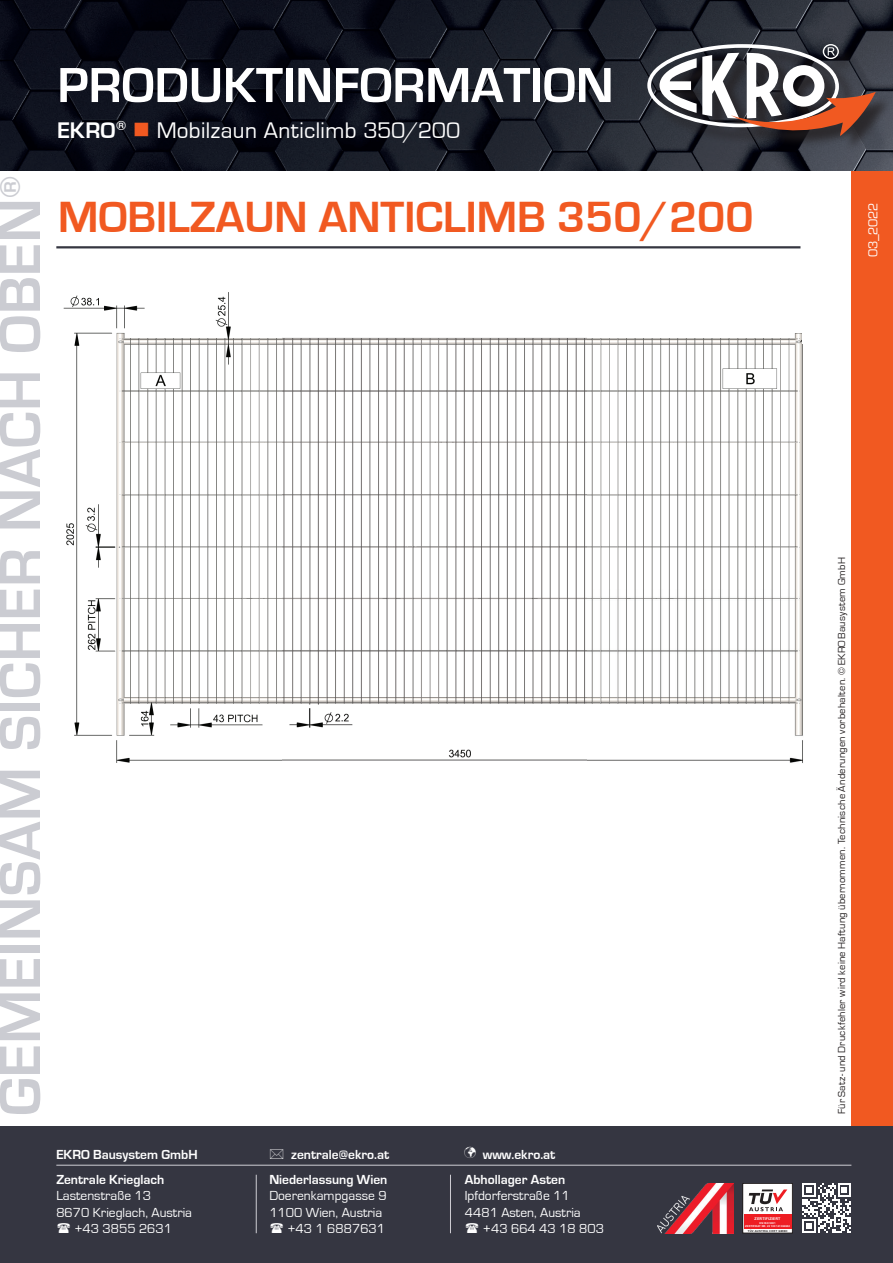
<style>
.page{position:relative;width:893px;height:1263px;background:#fff}
.page>*{position:absolute;margin:0;border:0;box-sizing:border-box;transform-origin:0 0}
.t1{font:700 60px "Eurostile";letter-spacing:.01em;color:#cbccd2}
.t2{font:700 51px "Eurostile";color:#fff}
.t3{font:700 45px "Eurostile";color:#f15921}
.t4{font:23.25px "Eurostile";letter-spacing:.015em;color:#fff}
.t5{font:13.5px "Eurostile";color:#fff}
.t6{font:700 13.5px "Eurostile";color:#fff}
.t7{font:10.5px "Eurostile";letter-spacing:.02em;color:#231f20}
.t8{font:700 3.75px "Arial";letter-spacing:.02em;color:#fff}
.t9{font:700 2.7px/3.4px "Arial";letter-spacing:.02em;color:#fff;text-align:center}
.t10{font:700 2.7px "Arial";letter-spacing:.08em;color:#231f20}
.s1{font-weight:700}
.s2{color:#f15921}
</style>
<div class="page">
<img style="left:63px;top:292px;width:740px;height:471px">
<div style="left:778px;top:317px;width:30px;height:16px;background:#fff"></div>
<hr style="left:56px;top:246px;width:744px;height:2px;background:#353641">
<div style="left:851px;top:170px;width:42px;height:957px;background:#f15921"></div>
<img style="left:0;top:0;width:893px;height:170px">
<div style="left:649px;top:46px;width:243px;height:106px;background:#231f20;opacity:.75"></div>
<svg style="left:647px;top:44px;width:228px;height:92px"></svg>
<div style="left:0;top:1127px;width:893px;height:136px;background:#353641"></div>
<div style="left:743px;top:1183px;width:49px;height:50px;background:#fff"></div>
<div style="left:744px;top:1214px;width:47px;height:15px;background:#ee1d23"></div>
<svg style="left:749px;top:1189px;width:38px;height:22px"></svg>
<img style="left:658px;top:1183px;width:75px;height:50px">
<hr style="left:256px;top:1175px;width:1px;height:58px;background:#cfced4">
<hr style="left:450px;top:1175px;width:1px;height:58px;background:#cfced4">
<hr style="left:56px;top:1165px;width:795px;height:1px;background:#cfced4">
<svg style="left:802px;top:1183px;width:49px;height:50px"></svg>
<h1 class="t1" style="left:-12px;top:1116px;width:942px;rotate:-90deg">GEMEINSAM SICHER NACH OBEN<sup>®</sup></h1>
<h2 class="t2" style="left:57px;top:57px;width:558px">PRODUKTINFORMATION</h2>
<h3 class="t4" style="left:57px;top:118px;width:404px"><span class="s1">EKRO</span><sup>®</sup> <span class="s2">■</span> Mobilzaun Anticlimb 350/200</h3>
<h3 class="t3" style="left:58px;top:193px;width:697px">MOBILZAUN ANTICLIMB 350/200</h3>
<p class="t6" style="left:56px;top:1147px;width:143px">EKRO Bausystem GmbH</p>
<p class="t6" style="left:291px;top:1147px;width:99px">zentrale@ekro.at</p>
<p class="t6" style="left:464px;top:1147px;width:93px">✓ www.ekro.at</p>
<p class="t6" style="left:94px;top:1147px;width:111px">Kronsteiner GmbH</p>
<p class="t6" style="left:247px;top:1147px;width:99px">zentrale@ek o.at</p>
<p class="t6" style="left:56px;top:1172px;width:110px">Zentrale Krieglach</p>
<p class="t5" style="left:56px;top:1188px;width:96px">Lastenstraße 13</p>
<p class="t5" style="left:56px;top:1205px;width:137px">8670 Krieglach, Austria</p>
<p class="t5" style="left:74px;top:1221px;width:99px">+43 3855 2631</p>
<p class="t6" style="left:269px;top:1172px;width:119px">Niederlassung Wien</p>
<p class="t5" style="left:269px;top:1188px;width:119px">Doerenkampgasse 9</p>
<p class="t5" style="left:269px;top:1205px;width:114px">1100 Wien, Austria</p>
<p class="t5" style="left:287px;top:1221px;width:99px">+43 1 6887631</p>
<p class="t6" style="left:465px;top:1172px;width:102px">Abhollager Asten</p>
<p class="t5" style="left:465px;top:1188px;width:106px">Ipfdorferstraße 11</p>
<p class="t5" style="left:465px;top:1205px;width:117px">4481 Asten, Austria</p>
<p class="t5" style="left:483px;top:1221px;width:123px">+43 664 43 18 803</p>
<p class="t8" style="left:755px;top:1216px;width:27px">ZERTIFIZIERT</p>
<p class="t10" style="left:748px;top:1229px;width:41px">TÜV AUSTRIA CERT GMBH</p>
<p class="t9" style="left:745px;top:1221px;width:46px">EN ISO 9001<br>ZERTIFIKAT NR. 20 100 141384682</p>
<p class="t5" style="left:866px;top:257px;width:56px;rotate:-90deg">03_2022</p>
<p class="t7" style="left:836px;top:1114px;width:558px;rotate:-90deg">Für Satz- und Druckfehler wird keine Haftung übernommen. Technische Änderungen vorbehalten. © EKROBausystem GmbH</p>
</div>
